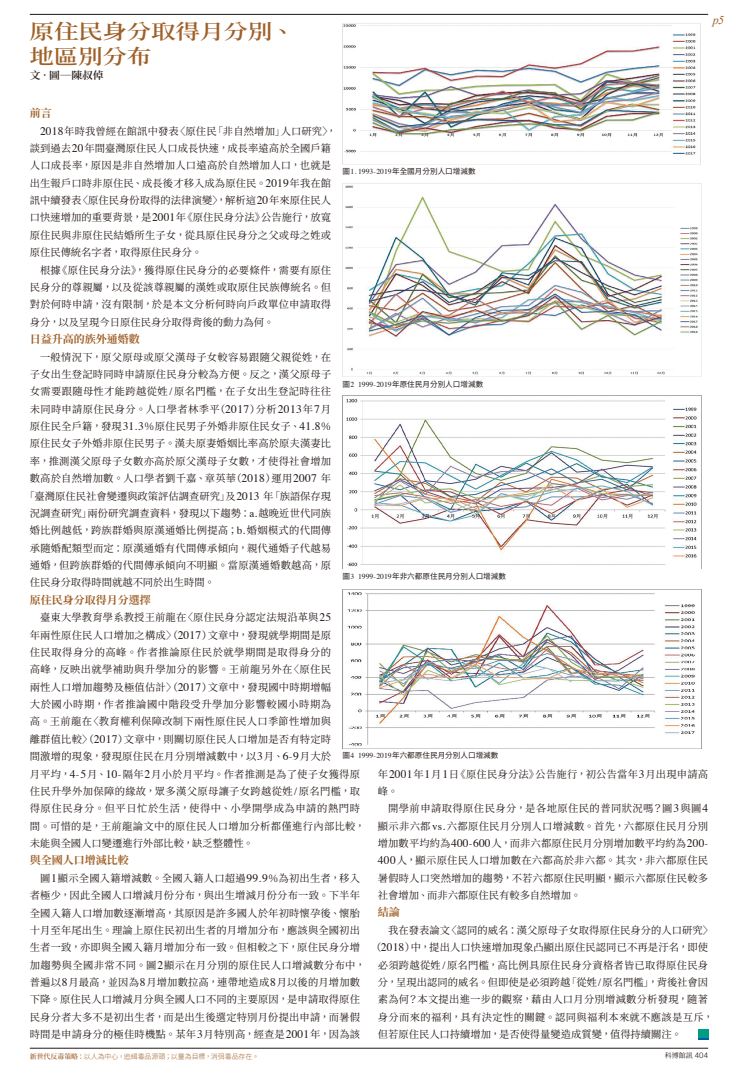
<style>
.page{position:relative;width:738px;height:1078px;background:#fff}
.page>*{position:absolute;margin:0;border:0;box-sizing:border-box;transform-origin:0 0}
.館訊HL{font:600 20.6px/24.5px "Noto Serif CJ Ktc";letter-spacing:-.015em;color:#9f6027;scale:1.2 1}
.t1{font:italic 12px "Times New Roman";color:#9f6027}
.Title館訊-A{font:700 11px "Noto Serif CJ Ktc";color:#9f6027}
.館訊Copy-3_5mm-後0pt{font:10.3px/17.4px "Noto Serif CJ Ktc";letter-spacing:.02em;color:#221815}
.館訊Copy-3_5mm-後0pt-2{font:10.3px "Noto Serif CJ Ktc";color:#221815}
.館訊Copy-Author{font:600 10.3px "Noto Serif CJ Ktc";color:#221815;scale:1.05 1}
.館訊-圖說-齊尾{font:7.6px "Noto Sans CJ Ktc";color:#221815}
.t2{font:7px "Noto Serif CJ Ktc";color:#221815}
.Copy-政宣{font:300 6.9px "Noto Sans CJ Ktc";color:#9f6027}
.s1{font-family:"Times";font-size:11.5px}
.s2{font-family:"Times";font-size:11px}
.s3{font-family:"Noto Serif CJ Ktc";font-weight:600}
.s4{font-family:"Times"}
.s5{font-family:"Helvetica";font-weight:300;font-size:7.8px}
</style>
<div class="page">
<hr style="left:30px;top:14px;width:677px;height:1px;background:#221815">
<hr style="left:30px;top:1047px;width:677px;height:1px;background:#221815">
<img style="left:342px;top:589px;width:358px;height:159px">
<img style="left:342px;top:396px;width:355px;height:173px">
<div style="left:697px;top:1029px;width:10px;height:10px;background:#009d85"></div>
<img style="left:342px;top:24px;width:358px;height:141px">
<img style="left:342px;top:183px;width:359px;height:194px">
<p class="館訊HL" style="left:30px;top:20px;width:223px">原住民身分取得月分別、地區別分布</p>
<p class="館訊Copy-Author" style="left:30px;top:70px;width:72px">文．圖―陳叔倬</p>
<p class="t1" style="left:712px;top:12px;width:13px">p5</p>
<p class="Title館訊-A" style="left:30px;top:107px;width:23px">前言</p>
<p class="館訊Copy-3_5mm-後0pt" style="left:30px;top:122px;width:308px;text-indent:10px"><span class="s1">2018</span>年時我曾經在館訊中發表〈原住民「非自然增加」人口研究〉，談到過去<span class="s1">20</span>年間臺灣原住民人口成長快速，成長率遠高於全國戶籍人口成長率，原因是非自然增加人口遠高於自然增加人口，也就是出生報戶口時非原住民、成長後才移入成為原住民。<span class="s1">2019</span>年我在館訊中續發表〈原住民身份取得的法律演變〉，解析這<span class="s1">20</span>年來原住民人口快速增加的重要背景，是<span class="s1">2001</span>年《原住民身分法》公告施行，放寬原住民與非原住民結婚所生子女，從具原住民身分之父或母之姓或原住民傳統名字者，取得原住民身分。</p>
<p class="館訊Copy-3_5mm-後0pt" style="left:30px;top:261px;width:303px;text-align:justify;text-indent:10px">根據《原住民身分法》，獲得原住民身分的必要條件，需要有原住民身分的尊親屬，以及從該尊親屬的漢姓或取原住民族傳統名。但對於何時申請，沒有限制，於是本文分析何時向戶政單位申請取得身分，以及呈現今日原住民身分取得背後的動力為何。</p>
<p class="Title館訊-A" style="left:30px;top:332px;width:111px">日益升高的族外通婚數</p>
<p class="館訊Copy-3_5mm-後0pt" style="left:40px;top:348px;width:292px">一般情況下，原父原母或原父漢母子女較容易跟隨父親從姓，在</p>
<p class="館訊Copy-3_5mm-後0pt" style="left:30px;top:365px;width:303px">子女出生登記時同時申請原住民身分較為方便。反之，漢父原母子</p>
<p class="館訊Copy-3_5mm-後0pt" style="left:30px;top:383px;width:302px">女需要跟隨母性才能跨越從姓<span class="s2">/</span>原名門檻，在子女出生登記時往往</p>
<p class="館訊Copy-3_5mm-後0pt" style="left:30px;top:400px;width:302px">未同時申請原住民身分。人口學者林季平（<span class="s1">2017</span>）分析<span class="s1">2013</span>年<span class="s1">7</span>月</p>
<p class="館訊Copy-3_5mm-後0pt" style="left:30px;top:417px;width:302px">原住民全戶籍，發現<span class="s1">31</span><span class="s2">.</span><span class="s1">3</span>％原住民男子外婚非原住民女子、<span class="s1">41</span><span class="s2">.</span><span class="s1">8</span>％</p>
<p class="館訊Copy-3_5mm-後0pt" style="left:30px;top:435px;width:303px">原住民女子外婚非原住民男子。漢夫原妻婚姻比率高於原夫漢妻比</p>
<p class="館訊Copy-3_5mm-後0pt" style="left:30px;top:452px;width:302px">率，推測漢父原母子女數亦高於原父漢母子女數，才使得社會增加</p>
<p class="館訊Copy-3_5mm-後0pt" style="left:30px;top:470px;width:302px">數高於自然增加數。人口學者劉千嘉、章英華（<span class="s1">2018</span>）運用<span class="s1">2007</span> 年</p>
<p class="館訊Copy-3_5mm-後0pt-2" style="left:25px;top:490px;width:308px">「臺灣原住民社會變遷與政策評估調查研究」及<span class="s1">2013</span> 年「族語保存現</p>
<p class="館訊Copy-3_5mm-後0pt" style="left:30px;top:504px;width:302px">況調查研究」兩份研究調查資料，發現以下趨勢：<span class="s2">a.</span>越晚近世代同族</p>
<p class="館訊Copy-3_5mm-後0pt" style="left:30px;top:522px;width:303px">婚比例越低，跨族群婚與原漢通婚比例提高；<span class="s2">b.</span>婚姻模式的代間傳</p>
<p class="館訊Copy-3_5mm-後0pt" style="left:30px;top:539px;width:303px">承隨婚配類型而定：原漢通婚有代間傳承傾向，親代通婚子代越易</p>
<p class="館訊Copy-3_5mm-後0pt" style="left:30px;top:556px;width:302px">通婚，但跨族群婚的代間傳承傾向不明顯。當原漢通婚數越高，原</p>
<p class="館訊Copy-3_5mm-後0pt-2" style="left:30px;top:576px;width:186px">住民身分取得時間就越不同於出生時間。</p>
<p class="Title館訊-A" style="left:30px;top:593px;width:122px">原住民身分取得月分選擇</p>
<p class="館訊Copy-3_5mm-後0pt" style="left:30px;top:608px;width:336px;text-indent:10px">臺東大學教育學系教授王前龍在〈原住民身分認定法規沿革與<span class="s1">25<br></span>年兩性原住民人口增加之構成〉（<span class="s1">2017</span>）文章中，發現就學期間是原<br>住民取得身分的高峰。作者推論原住民於就學期間是取得身分的<br>高峰，反映出就學補助與升學加分的影響。王前龍另外在〈原住民<br>兩性人口增加趨勢及極值估計〉（<span class="s1">2017</span>）文章中，發現國中時期增幅<br>大於國小時期，作者推論國中階段受升學加分影響較國小時期為<br>高。王前龍在〈教育權利保障改制下兩性原住民人口季節性增加與<br>離群值比較〉（<span class="s1">2017</span>）文章中，則關切原住民人口增加是否有特定時<br>間激增的現象，發現原住民在月分別增減數中，以<span class="s1">3</span>月、<span class="s1">6</span><span class="s2">-</span><span class="s1">9</span>月大於<br>月平均，<span class="s1">4</span><span class="s2">-</span><span class="s1">5</span>月、<span class="s1">10</span><span class="s2">-</span>隔年<span class="s1">2</span>月小於月平均。作者推測是為了使子女獲得原住民升學外加保障的緣故，眾多漢父原母讓子女跨越從姓<span class="s2">/</span>原名門檻，取得原住民身分。但平日忙於生活，使得中、小學開學成為申請的熱門時間。可惜的是，王前龍論文中的原住民人口增加分析都僅進行內部比較，未能與全國人口變遷進行外部比較，缺乏整體性。</p>
<p class="Title館訊-A" style="left:30px;top:853px;width:100px">與全國人口增減比較</p>
<p class="館訊Copy-3_5mm-後0pt" style="left:30px;top:869px;width:337px;text-align:center">圖<span class="s1">1</span>顯示全國入籍增減數。全國入籍人口超過<span class="s1">99</span><span class="s2">.</span><span class="s1">9</span>％為初出生者，移入<br>者極少，因此全國人口增減月份分布，與出生增減月份分布一致。下半年全國入籍人口增加數逐漸增高，其原因是許多國人於年初時懷孕後、懷胎十月至年尾出生。理論上原住民初出生者的月增加分布，應該與全國初出生者一致，亦即與全國入籍月增加分布一致。但相較之下，原住民身分增加趨勢與全國非常不同。圖<span class="s1">2</span>顯示在月分別的原住民人口增減數分布中，普遍以<span class="s1">8</span>月最高，並因為<span class="s1">8</span>月增加數拉高，連帶地造成<span class="s1">8</span>月以後的月增加數下降。原住民人口增減月分與全國人口不同的主要原因，是申請取得原住民身分者大多不是初出生者，而是出生後選定特別月份提出申請，而暑假時間是申請身分的極佳時機點。某年<span class="s1">3</span>月特別高，經查是<span class="s1">2001</span>年，因為該</p>
<p class="Copy-政宣" style="left:30px;top:1051px;width:231px"><span class="s3">新世代反毒策略：</span>以人為中心，追緝毒品源頭；以量為目標，消弭毒品存在。</p>
<p class="館訊-圖說-齊尾" style="left:342px;top:167px;width:135px">圖<span class="s4">1. 1993-2019</span>年全國月分別人口增減數</p>
<p class="館訊-圖說-齊尾" style="left:342px;top:379px;width:142px">圖<span class="s4">2 1999-2019</span>年原住民月分別人口增減數</p>
<p class="館訊-圖說-齊尾" style="left:342px;top:572px;width:165px">圖<span class="s4">3 1999-2019</span>年非六都原住民月分別人口增減數</p>
<p class="館訊-圖說-齊尾" style="left:342px;top:750px;width:157px">圖<span class="s4">4 1999-2019</span>年六都原住民月分別人口增減數</p>
<p class="館訊Copy-3_5mm-後0pt" style="left:377px;top:765px;width:331px">年<span class="s1">2001</span>年<span class="s1">1</span>月<span class="s1">1</span>日《原住民身分法》公告施行，初公告當年<span class="s1">3</span>月出現申請高峰。</p>
<p class="館訊Copy-3_5mm-後0pt" style="left:377px;top:799px;width:331px;text-align:justify;text-indent:10px">開學前申請取得原住民身分，是各地原住民的普同狀況嗎？圖<span class="s1">3</span>與圖<span class="s1">4</span>顯示非六都<span class="s2">vs.</span>六都原住民月分別人口增減數。首先，六都原住民月分別增加數平均約為<span class="s1">400</span><span class="s2">-</span><span class="s1">600</span>人，而非六都原住民月分別增加數平均約為<span class="s1">200</span><span class="s2">- </span><span class="s1">400</span>人，顯示原住民人口增加數在六都高於非六都。其次，非六都原住民暑假時人口突然增加的趨勢，不若六都原住民明顯，顯示六都原住民較多社會增加、而非六都原住民有較多自然增加。</p>
<p class="Title館訊-A" style="left:377px;top:905px;width:23px">結論</p>
<p class="館訊Copy-3_5mm-後0pt" style="left:388px;top:921px;width:326px">我在發表論文〈認同的威名：漢父原母子女取得原住民身分的人口研究〉</p>
<p class="館訊Copy-3_5mm-後0pt" style="left:371px;top:938px;width:338px">（<span class="s1">2018</span>）中，提出人口快速增加現象凸顯出原住民認同已不再是汙名，即使</p>
<p class="館訊Copy-3_5mm-後0pt" style="left:377px;top:956px;width:331px">必須跨越從姓<span class="s2">/</span>原名門檻，高比例具原住民身分資格者皆已取得原住民身</p>
<p class="館訊Copy-3_5mm-後0pt-2" style="left:377px;top:976px;width:331px">分，呈現出認同的威名。但即使是必須跨越「從姓<span class="s2">/</span>原名門檻」，背後社會因</p>
<p class="館訊Copy-3_5mm-後0pt" style="left:377px;top:990px;width:331px">素為何？本文提出進一步的觀察，藉由人口月分別增減數分析發現，隨著</p>
<p class="館訊Copy-3_5mm-後0pt" style="left:377px;top:1008px;width:336px">身分而來的福利，具有決定性的關鍵。認同與福利本來就不應該是互斥，</p>
<p class="館訊Copy-3_5mm-後0pt-2" style="left:377px;top:1028px;width:305px">但若原住民人口持續增加，是否使得量變造成質變，值得持續關注。</p>
<p class="t2" style="left:664px;top:1051px;width:45px">科博館訊 <span class="s5">404</span></p>
</div>
